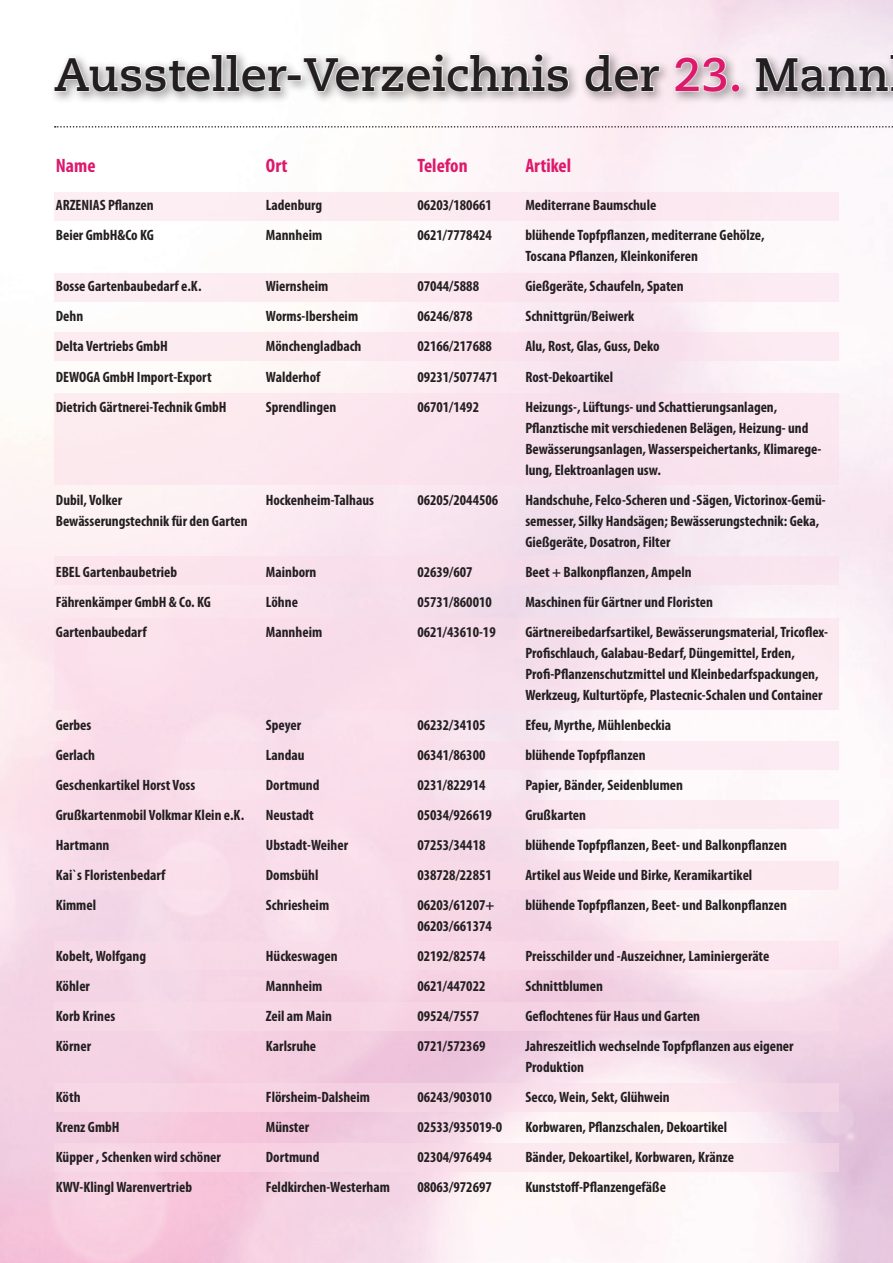
<style>
.page{position:relative;width:893px;height:1263px;background:#fff}
.page>*{position:absolute;margin:0;border:0;box-sizing:border-box;transform-origin:0 0}
.t1{font:700 46.8px "Caecilia CE";color:#231f20}
.t2{font:700 condensed 19.5px "Myriad Pro";color:#dd196c}
.t3{font:700 condensed 15px/21px "Myriad Pro";color:#231f20}
.s1{color:#dd196c}
</style>
<div class="page">
<div style="left:48px;top:48px;width:845px;height:56px;background:#231f20;opacity:.5"></div>
<svg style="left:53px;top:53px;width:840px;height:330px"></svg>
<div style="left:54px;top:192px;width:785px;height:29px;background:#fcebf1"></div>
<div style="left:54px;top:273px;width:785px;height:28px;background:#fceaf0"></div>
<div style="left:54px;top:332px;width:785px;height:29px;background:#fce9ef"></div>
<div style="left:54px;top:741px;width:785px;height:29px;background:#fbdde9"></div>
<div style="left:54px;top:800px;width:785px;height:28px;background:#fbdde9"></div>
<div style="left:54px;top:861px;width:785px;height:28px;background:#fbdde9"></div>
<div style="left:54px;top:941px;width:785px;height:29px;background:#fbdde9"></div>
<div style="left:54px;top:1002px;width:785px;height:29px;background:#fbdde9"></div>
<svg style="left:54px;top:1083px;width:785px;height:28px;background:#f6d9e6"></svg>
<svg style="left:54px;top:1143px;width:785px;height:29px;background:#f8dce8"></svg>
<div style="left:54px;top:556px;width:785px;height:29px;background:#fbdde9"></div>
<div style="left:54px;top:393px;width:785px;height:92px;background:#fbe4ee"></div>
<div style="left:54px;top:618px;width:785px;height:92px;background:#fbdde9"></div>
<p class="t1" style="left:54px;top:42px;width:837px">Aussteller-Verzeichnis der <span class="s1">23.</span> Mann</p>
<p class="t2" style="left:56px;top:153px;width:41px">Name</p>
<p class="t2" style="left:266px;top:153px;width:23px">Ort</p>
<p class="t2" style="left:417px;top:153px;width:52px">Telefon</p>
<p class="t2" style="left:525px;top:153px;width:47px">Artikel</p>
<p class="t3" style="left:56px;top:195px;width:99px">ARZENIAS Pflanzen</p>
<p class="t3" style="left:266px;top:195px;width:58px">Ladenburg</p>
<p class="t3" style="left:417px;top:195px;width:76px">06203/180661</p>
<p class="t3" style="left:525px;top:195px;width:133px">Mediterrane Baumschule</p>
<p class="t3" style="left:56px;top:225px;width:100px">Beier GmbH&amp;Co KG</p>
<p class="t3" style="left:266px;top:225px;width:58px">Mannheim</p>
<p class="t3" style="left:417px;top:225px;width:76px">0621/7778424</p>
<p class="t3" style="left:525px;top:225px;width:241px">blühende Topfpflanzen, mediterrane Gehölze,</p>
<p class="t3" style="left:525px;top:246px;width:174px">Toscana Pflanzen, Kleinkoniferen</p>
<p class="t3" style="left:56px;top:276px;width:147px">Bosse Gartenbaubedarf e.K.</p>
<p class="t3" style="left:266px;top:276px;width:64px">Wiernsheim</p>
<p class="t3" style="left:417px;top:276px;width:63px">07044/5888</p>
<p class="t3" style="left:525px;top:276px;width:160px">Gießgeräte, Schaufeln, Spaten</p>
<p class="t3" style="left:56px;top:306px;width:29px">Dehn</p>
<p class="t3" style="left:266px;top:306px;width:94px">Worms-Ibersheim</p>
<p class="t3" style="left:417px;top:306px;width:57px">06246/878</p>
<p class="t3" style="left:525px;top:306px;width:110px">Schnittgrün/Beiwerk</p>
<p class="t3" style="left:56px;top:336px;width:114px">Delta Vertriebs GmbH</p>
<p class="t3" style="left:266px;top:336px;width:97px">Mönchengladbach</p>
<p class="t3" style="left:417px;top:336px;width:76px">02166/217688</p>
<p class="t3" style="left:525px;top:336px;width:136px">Alu, Rost, Glas, Guss, Deko</p>
<p class="t3" style="left:56px;top:366px;width:157px">DEWOGA GmbH Import-Export</p>
<p class="t3" style="left:266px;top:366px;width:56px">Walderhof</p>
<p class="t3" style="left:417px;top:366px;width:82px">09231/5077471</p>
<p class="t3" style="left:525px;top:366px;width:89px">Rost-Dekoartikel</p>
<p class="t3" style="left:56px;top:396px;width:172px">Dietrich Gärtnerei-Technik GmbH</p>
<p class="t3" style="left:266px;top:396px;width:72px">Sprendlingen</p>
<p class="t3" style="left:417px;top:396px;width:63px">06701/1492</p>
<p class="t3" style="left:525px;top:396px;width:253px">Heizungs-, Lüftungs- und Schattierungsanlagen,</p>
<p class="t3" style="left:525px;top:417px;width:298px">Pflanztische mit verschiedenen Belägen, Heizung- und<br>Bewässerungsanlagen, Wasserspeichertanks, Klimarege&shy;lung, Elektroanlagen usw.</p>
<p class="t3" style="left:56px;top:489px;width:68px">Dubil, Volker</p>
<p class="t3" style="left:266px;top:489px;width:110px">Hockenheim-Talhaus</p>
<p class="t3" style="left:417px;top:489px;width:82px">06205/2044506</p>
<p class="t3" style="left:525px;top:489px;width:302px">Handschuhe, Felco-Scheren und -Sägen, Victorinox-Gemü-</p>
<p class="t3" style="left:56px;top:510px;width:193px">Bewässerungstechnik für den Garten</p>
<p class="t3" style="left:525px;top:510px;width:295px">semesser, Silky Handsägen; Bewässerungstechnik: Geka,<br>Gießgeräte, Dosatron, Filter</p>
<p class="t3" style="left:56px;top:561px;width:123px">EBEL Gartenbaubetrieb</p>
<p class="t3" style="left:266px;top:561px;width:52px">Mainborn</p>
<p class="t3" style="left:417px;top:561px;width:57px">02639/607</p>
<p class="t3" style="left:525px;top:561px;width:168px">Beet + Balkonpflanzen, Ampeln</p>
<p class="t3" style="left:56px;top:591px;width:156px">Fährenkämper GmbH &amp; Co. KG</p>
<p class="t3" style="left:266px;top:591px;width:34px">Löhne</p>
<p class="t3" style="left:417px;top:591px;width:76px">05731/860010</p>
<p class="t3" style="left:525px;top:591px;width:189px">Maschinen für Gärtner und Floristen</p>
<p class="t3" style="left:56px;top:621px;width:92px">Gartenbaubedarf</p>
<p class="t3" style="left:266px;top:621px;width:58px">Mannheim</p>
<p class="t3" style="left:417px;top:621px;width:80px">0621/43610-19</p>
<p class="t3" style="left:525px;top:621px;width:304px">Gärtnereibedarfsartikel, Bewässerungsmaterial, Tricoflex-<br>Profischlauch, Galabau-Bedarf, Düngemittel, Erden,</p>
<p class="t3" style="left:525px;top:663px;width:299px">Profi-Pflanzenschutzmittel und Kleinbedarfspackungen,<br>Werkzeug, Kulturtöpfe, Plastecnic-Schalen und Container</p>
<p class="t3" style="left:56px;top:714px;width:37px">Gerbes</p>
<p class="t3" style="left:266px;top:714px;width:37px">Speyer</p>
<p class="t3" style="left:417px;top:714px;width:70px">06232/34105</p>
<p class="t3" style="left:525px;top:714px;width:147px">Efeu, Myrthe, Mühlenbeckia</p>
<p class="t3" style="left:56px;top:744px;width:41px">Gerlach</p>
<p class="t3" style="left:266px;top:744px;width:40px">Landau</p>
<p class="t3" style="left:417px;top:744px;width:70px">06341/86300</p>
<p class="t3" style="left:525px;top:744px;width:122px">blühende Topfpflanzen</p>
<p class="t3" style="left:56px;top:774px;width:141px">Geschenkartikel Horst Voss</p>
<p class="t3" style="left:266px;top:774px;width:55px">Dortmund</p>
<p class="t3" style="left:417px;top:774px;width:70px">0231/822914</p>
<p class="t3" style="left:525px;top:774px;width:159px">Papier, Bänder, Seidenblumen</p>
<p class="t3" style="left:56px;top:804px;width:190px">Grußkartenmobil Volkmar Klein e.K.</p>
<p class="t3" style="left:266px;top:804px;width:49px">Neustadt</p>
<p class="t3" style="left:417px;top:804px;width:76px">05034/926619</p>
<p class="t3" style="left:525px;top:804px;width:62px">Grußkarten</p>
<p class="t3" style="left:56px;top:834px;width:55px">Hartmann</p>
<p class="t3" style="left:266px;top:834px;width:84px">Ubstadt-Weiher</p>
<p class="t3" style="left:417px;top:834px;width:70px">07253/34418</p>
<p class="t3" style="left:525px;top:834px;width:263px">blühende Topfpflanzen, Beet- und Balkonpflanzen</p>
<p class="t3" style="left:56px;top:864px;width:111px">Kai`s Floristenbedarf</p>
<p class="t3" style="left:266px;top:864px;width:54px">Domsbühl</p>
<p class="t3" style="left:417px;top:864px;width:76px">038728/22851</p>
<p class="t3" style="left:525px;top:864px;width:228px">Artikel aus Weide und Birke, Keramikartikel</p>
<p class="t3" style="left:56px;top:894px;width:42px">Kimmel</p>
<p class="t3" style="left:266px;top:894px;width:65px">Schriesheim</p>
<p class="t3" style="left:417px;top:894px;width:79px">06203/61207+</p>
<p class="t3" style="left:525px;top:894px;width:263px">blühende Topfpflanzen, Beet- und Balkonpflanzen</p>
<p class="t3" style="left:417px;top:915px;width:76px">06203/661374</p>
<p class="t3" style="left:56px;top:945px;width:92px">Kobelt, Wolfgang</p>
<p class="t3" style="left:266px;top:945px;width:73px">Hückeswagen</p>
<p class="t3" style="left:417px;top:945px;width:70px">02192/82574</p>
<p class="t3" style="left:525px;top:945px;width:246px">Preisschilder und -Auszeichner, Laminiergeräte</p>
<p class="t3" style="left:56px;top:975px;width:36px">Köhler</p>
<p class="t3" style="left:266px;top:975px;width:58px">Mannheim</p>
<p class="t3" style="left:417px;top:975px;width:70px">0621/447022</p>
<p class="t3" style="left:525px;top:975px;width:79px">Schnittblumen</p>
<p class="t3" style="left:56px;top:1005px;width:61px">Korb Krines</p>
<p class="t3" style="left:266px;top:1005px;width:68px">Zeil am Main</p>
<p class="t3" style="left:417px;top:1005px;width:63px">09524/7557</p>
<p class="t3" style="left:525px;top:1005px;width:176px">Geflochtenes für Haus und Garten</p>
<p class="t3" style="left:56px;top:1035px;width:37px">Körner</p>
<p class="t3" style="left:266px;top:1035px;width:52px">Karlsruhe</p>
<p class="t3" style="left:417px;top:1035px;width:70px">0721/572369</p>
<p class="t3" style="left:525px;top:1035px;width:270px">Jahreszeitlich wechselnde Topfpflanzen aus eigener</p>
<p class="t3" style="left:525px;top:1056px;width:60px">Produktion</p>
<p class="t3" style="left:56px;top:1086px;width:26px">Köth</p>
<p class="t3" style="left:266px;top:1086px;width:106px">Flörsheim-Dalsheim</p>
<p class="t3" style="left:417px;top:1086px;width:76px">06243/903010</p>
<p class="t3" style="left:525px;top:1086px;width:146px">Secco, Wein, Sekt, Glühwein</p>
<p class="t3" style="left:56px;top:1116px;width:65px">Krenz GmbH</p>
<p class="t3" style="left:266px;top:1116px;width:45px">Münster</p>
<p class="t3" style="left:417px;top:1116px;width:86px">02533/935019-0</p>
<p class="t3" style="left:525px;top:1116px;width:203px">Korbwaren, Pflanzschalen, Dekoartikel</p>
<p class="t3" style="left:56px;top:1146px;width:167px">Küpper , Schenken wird schöner</p>
<p class="t3" style="left:266px;top:1146px;width:55px">Dortmund</p>
<p class="t3" style="left:417px;top:1146px;width:76px">02304/976494</p>
<p class="t3" style="left:525px;top:1146px;width:210px">Bänder, Dekoartikel, Korbwaren, Kränze</p>
<p class="t3" style="left:56px;top:1176px;width:138px">KWV-Klingl Warenvertrieb</p>
<p class="t3" style="left:266px;top:1176px;width:126px">Feldkirchen-Westerham</p>
<p class="t3" style="left:417px;top:1176px;width:76px">08063/972697</p>
<p class="t3" style="left:525px;top:1176px;width:142px">Kunststoff-Pflanzengefäße</p>
</div>
